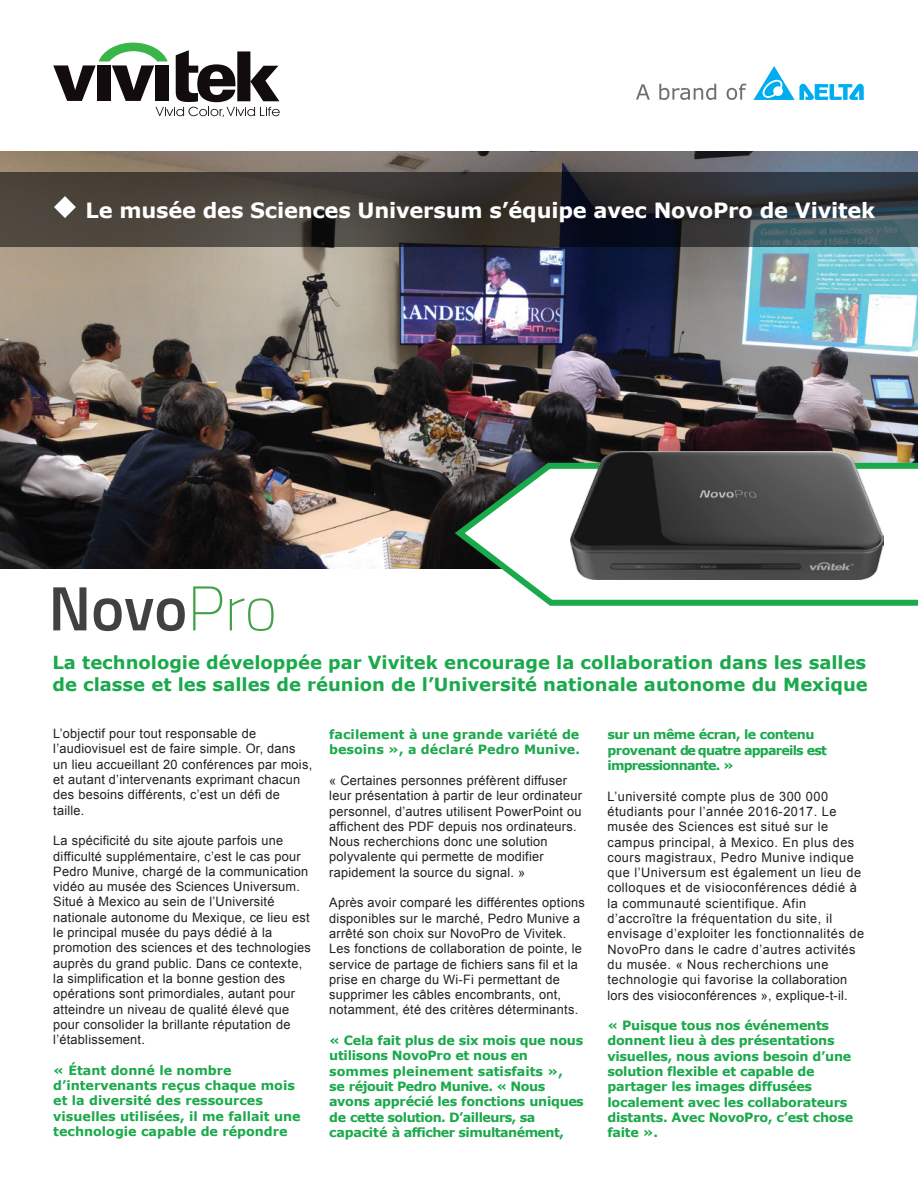
<style>
.page{position:relative;width:918px;height:1188px;background:#fff}
.page>*{position:absolute;margin:0;border:0;box-sizing:border-box;transform-origin:0 0}
.t1{font:700 21px "Verdana";letter-spacing:-.01em;color:#fff}
.t2{font:700 18px/21.6px "Verdana";color:#1aa94b}
.t3{font:13.05px/15.3px "Arial";letter-spacing:.02em;color:#231f20}
.t4{font:13.05px/15.3px "Arial";letter-spacing:.04em;color:#231f20}
.t5{font:700 12.75px/15.3px "Verdana";letter-spacing:-.02em;color:#1aa94b}
.t6{font:700 12.75px/15.3px "Verdana";color:#1aa94b}
.t7{font:700 12.75px/15.3px "Verdana";letter-spacing:-.06em;color:#1aa94b}
</style>
<div class="page">
<img style="left:0;top:151px;width:918px;height:418px">
<svg style="left:0;top:173px;width:918px;height:74px"></svg>
<svg style="left:54px;top:196px;width:22px;height:22px"></svg>
<svg style="left:450px;top:457px;width:468px;height:149px"></svg>
<svg style="left:53px;top:43px;width:227px;height:74px"></svg>
<div style="left:156px;top:65px;width:13px;height:36px;background:#130c0e"></div>
<svg style="left:53px;top:587px;width:33px;height:43px"></svg>
<svg style="left:94px;top:598px;width:91px;height:33px"></svg>
<svg style="left:193px;top:586px;width:29px;height:44px"></svg>
<svg style="left:230px;top:598px;width:44px;height:33px"></svg>
<img style="left:571px;top:452px;width:313px;height:127px">
<svg style="left:636px;top:84px;width:14px;height:16px"></svg>
<svg style="left:659px;top:84px;width:57px;height:16px"></svg>
<svg style="left:727px;top:84px;width:19px;height:16px"></svg>
<svg style="left:753px;top:66px;width:111px;height:34px"></svg>
<h1 class="t1" style="left:86px;top:197px;width:791px">Le musée des Sciences Universum s’équipe avec NovoPro de Vivitek</h1>
<h2 class="t2" style="left:52px;top:652px;width:817px">La technologie développée par Vivitek encourage la collaboration dans les salles de classe et les salles de réunion de l’Université nationale autonome du Mexique</h2>
<p class="t3" style="left:53px;top:726px;width:260px">L’objectif pour tout responsable de l’audiovisuel est de faire simple. Or, dans un lieu accueillant 20 conférences par mois, et autant d’intervenants exprimant chacun des besoins différents, c’est un défi de taille.</p>
<p class="t3" style="left:53px;top:833px;width:259px">La spécificité du site ajoute parfois une difficulté supplémentaire, c’est le cas pour Pedro Munive, chargé de la communication vidéo au musée des Sciences Universum.<br>Situé à Mexico au sein de l’Université nationale autonome du Mexique, ce lieu est le principal musée du pays dédié à la promotion des sciences et des technologies auprès du grand public. Dans ce contexte, la simplification et la bonne gestion des opérations sont primordiales, autant pour atteindre un niveau de qualité élevé que pour consolider la brillante réputation de l’établissement.</p>
<p class="t6" style="left:53px;top:1063px;width:249px">« Étant donné le nombre d’intervenants reçus chaque mois et la diversité des ressources visuelles utilisées, il me fallait une technologie capable de répondre</p>
<p class="t6" style="left:329px;top:727px;width:252px">facilement à une grande variété de besoins », a déclaré Pedro Munive.</p>
<p class="t3" style="left:329px;top:773px;width:254px">« Certaines personnes préfèrent diffuser leur présentation à partir de leur ordinateur personnel, d’autres utilisent PowerPoint ou affichent des PDF depuis nos ordinateurs.<br>Nous recherchions donc une solution polyvalente qui permette de modifier rapidement la source du signal. »</p>
<p class="t3" style="left:329px;top:895px;width:257px">Après avoir comparé les différentes options disponibles sur le marché, Pedro Munive a arrêté son choix sur NovoPro de Vivitek.<br>Les fonctions de collaboration de pointe, le service de partage de fichiers sans fil et la prise en charge du Wi-Fi permettant de supprimer les câbles encombrants, ont, notamment, été des critères déterminants.</p>
<p class="t5" style="left:329px;top:1033px;width:256px">« Cela fait plus de six mois que nous utilisons NovoPro et nous en sommes pleinement satisfaits »,<br>se réjouit Pedro Munive. « Nous avons apprécié les fonctions uniques de cette solution. D’ailleurs, sa capacité à afficher simultanément,</p>
<p class="t7" style="left:608px;top:727px;width:221px">sur un même écran, le contenu provenant de quatre appareils est impressionnante. »</p>
<p class="t4" style="left:608px;top:789px;width:258px">L’université compte plus de 300 000 étudiants pour l’année 2016-2017. Le musée des Sciences est situé sur le campus principal, à Mexico. En plus des cours magistraux, Pedro Munive indique que l’Universum est également un lieu de colloques et de visioconférences dédié à la communauté scientifique. Afin d’accroître la fréquentation du site, il envisage d’exploiter les fonctionnalités de NovoPro dans le cadre d’autres activités du musée. « Nous recherchions une technologie qui favorise la collaboration lors des visioconférences », explique-t-il.</p>
<p class="t5" style="left:608px;top:1018px;width:247px">« Puisque tous nos événements donnent lieu à des présentations visuelles, nous avions besoin d’une solution flexible et capable de partager les images diffusées localement avec les collaborateurs distants. Avec NovoPro, c’est chose faite ».</p>
</div>
